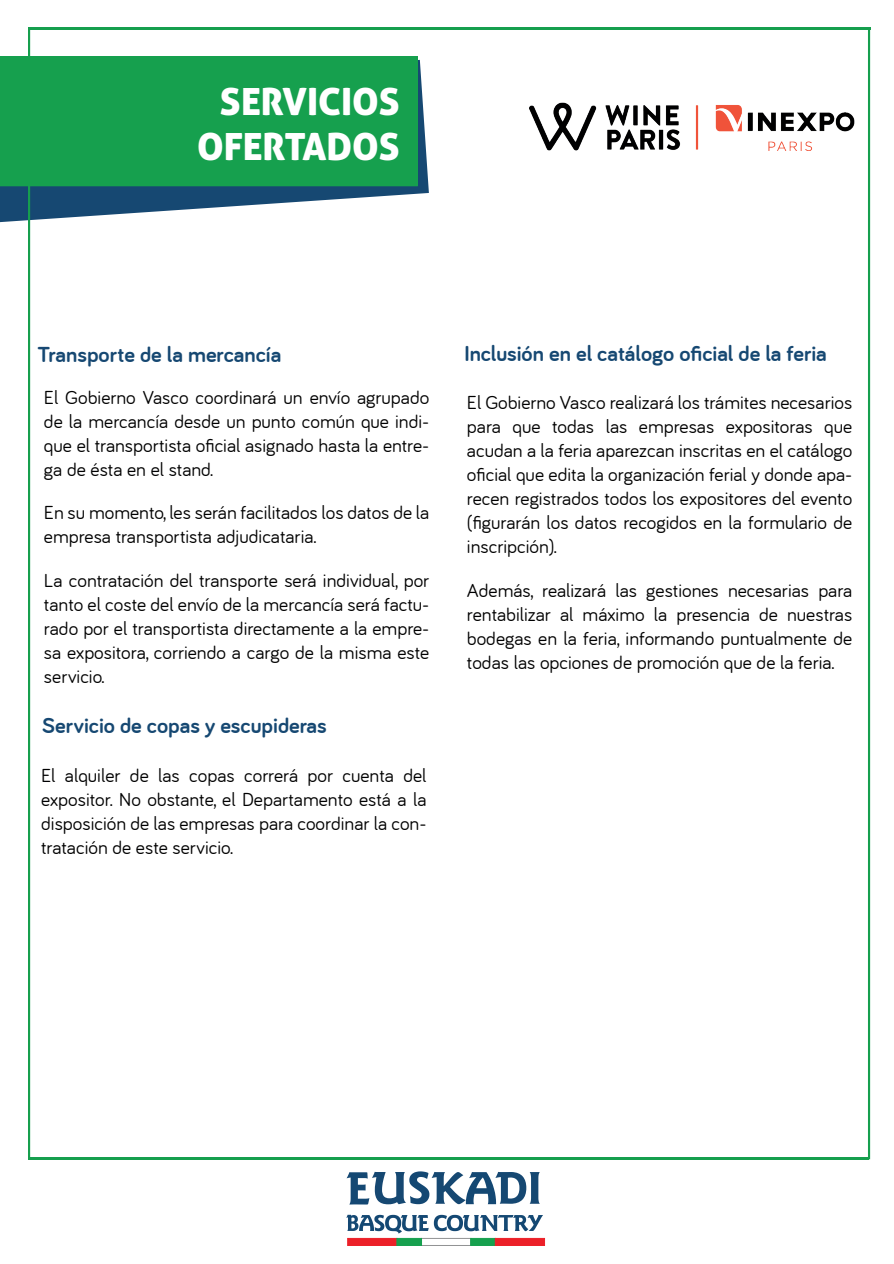
<style>
.page{position:relative;width:894px;height:1264px;background:#fff}
.page>*{position:absolute;margin:0;border:0;box-sizing:border-box;transform-origin:0 0}
.t1{font:37.5px/45px "Aller Display";color:#fff;text-align:right}
.t2{font:700 22.5px "Bariol";color:#164872}
.t3{font:19.5px/24px "Bariol";color:#000001;text-align:justify}
</style>
<div class="page">
<svg style="left:0;top:60px;width:429px;height:162px;fill:#164872"></svg>
<hr style="left:28px;top:1156px;width:840px;height:2px;background:#169f4e">
<hr style="left:28px;top:27px;width:841px;height:3px;background:#169f4e">
<hr style="left:28px;top:27px;width:2px;height:1130px;background:#169f4e">
<hr style="left:867px;top:29px;width:2px;height:1129px;background:#169f4e">
<div style="left:0;top:57px;width:417px;height:129px;background:#16a04e"></div>
<svg style="left:346px;top:1214px;width:198px;height:31px"></svg>
<svg style="left:346px;top:1171px;width:193px;height:33px"></svg>
<img style="left:529px;top:102px;width:326px;height:48px">
<h1 class="t1" style="left:197px;top:79px;width:204px">SERVICIOS<br>OFERTADOS</h1>
<p class="t2" style="left:38px;top:342px;width:245px">Transporte de la mercancía</p>
<p class="t3" style="left:44px;top:385px;width:387px">El Gobierno Vasco coordinará un envío agrupado de la mercancía desde un punto común que indi&shy;que el transportista oficial asignado hasta la entre&shy;ga de ésta en el stand.</p>
<p class="t3" style="left:44px;top:500px;width:387px">En su momento, les serán facilitados los datos de la empresa transportista adjudicataria.</p>
<p class="t3" style="left:44px;top:568px;width:387px">La contratación del transporte será individual, por tanto el coste del envío de la mercancía será factu&shy;rado por el transportista directamente a la empre&shy;sa expositora, corriendo a cargo de la misma este servicio.</p>
<p class="t2" style="left:42px;top:712px;width:286px">Servicio de copas y escupideras</p>
<p class="t3" style="left:41px;top:763px;width:387px">El alquiler de las copas correrá por cuenta del expositor. No obstante, el Departamento está a la disposición de las empresas para coordinar la con&shy;tratación de este servicio.</p>
<p class="t2" style="left:464px;top:340px;width:364px">Inclusión en el catálogo oficial de la feria</p>
<p class="t3" style="left:467px;top:390px;width:387px">El Gobierno Vasco realizará los trámites necesarios para que todas las empresas expositoras que acudan a la feria aparezcan inscritas en el catálogo oficial que edita la organización ferial y donde apa&shy;recen registrados todos los expositores del evento (figurarán los datos recogidos en la formulario de inscripción).</p>
<p class="t3" style="left:467px;top:578px;width:387px">Además, realizará las gestiones necesarias para rentabilizar al máximo la presencia de nuestras bodegas en la feria, informando puntualmente de todas las opciones de promoción que de la feria.</p>
</div>
